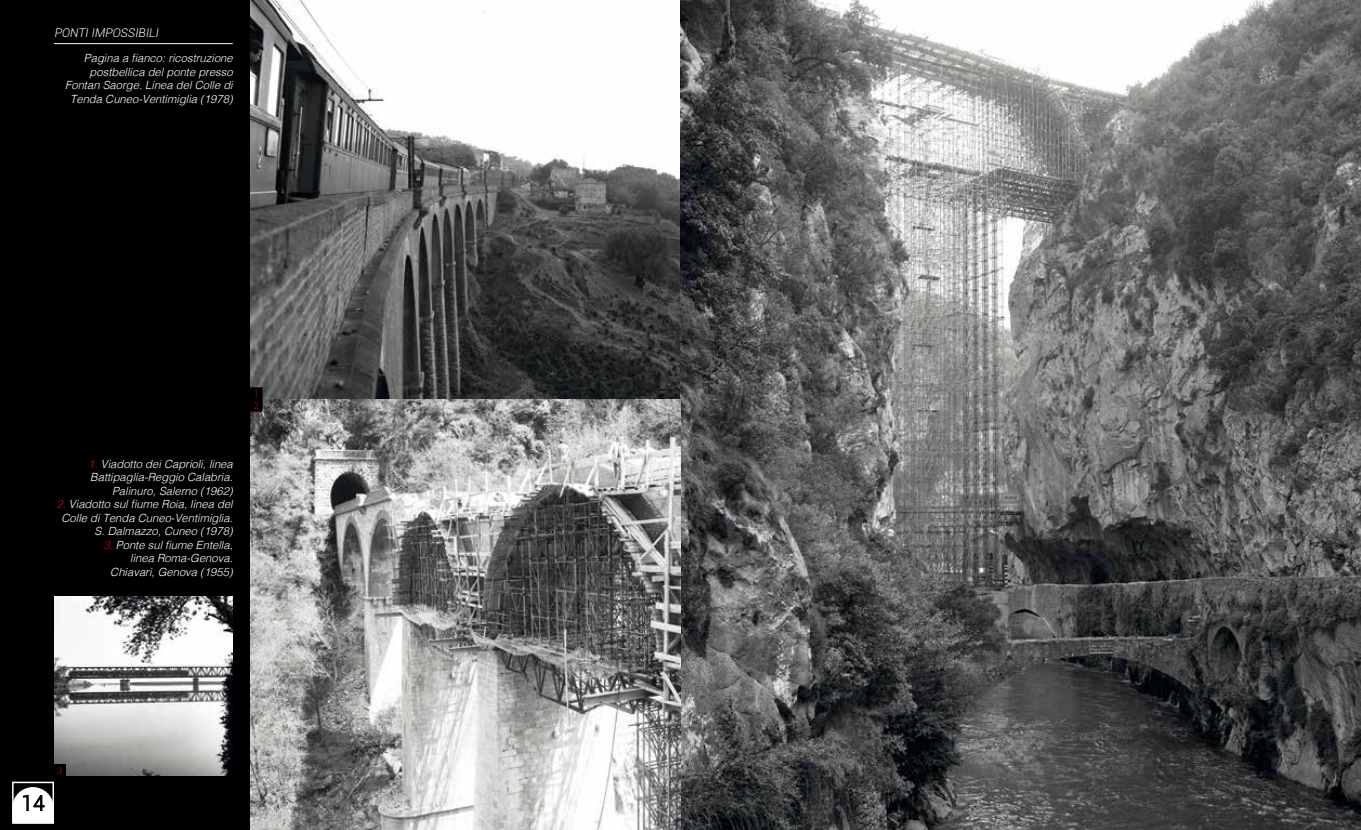
<style>
.page{position:relative;width:1361px;height:830px;background:#fff}
.page>*{position:absolute;margin:0;border:0;box-sizing:border-box;transform-origin:0 0}
.t1{font:300 21px "Roboto";color:#000}
.t2{font:italic 300 12px "Roboto";color:#fff}
.t3{font:italic 300 11.25px/13.5px "Helvetica";color:#fff;text-align:right}
.t4{font:300 9px "Roboto";color:#dc002e}
.s1{color:#dc002e}
</style>
<div class="page">
<div style="left:0;top:0;width:1361px;height:829px;background:#000"></div>
<img style="left:251px;top:0;width:1110px;height:829px">
<hr style="left:54px;top:43px;width:179px;height:1px;background:#fff">
<div style="left:251px;top:387px;width:11px;height:12px;background:#000"></div>
<div style="left:250px;top:387px;width:12px;height:12px;border:1px solid #000"></div>
<div style="left:12px;top:781px;width:42px;height:42px;background:#000;border:2px solid #fff"></div>
<img style="left:54px;top:596px;width:179px;height:179px">
<div style="left:54px;top:764px;width:11px;height:11px;background:#000"></div>
<div style="left:251px;top:399px;width:11px;height:12px;background:#000"></div>
<svg style="left:12px;top:786px;width:42px;height:37px;background:#cdcdcd"></svg>
<p class="t2" style="left:54px;top:24px;width:109px">PONTIIMPOSSIBILI</p>
<p class="t3" style="left:65px;top:52px;width:169px">Pagina a fianco: ricostruzione postbellica del ponte presso<br>Fontan Saorge. Linea del Colle di<br>Tenda Cuneo-Ventimiglia (1978)</p>
<p class="t3" style="left:88px;top:457px;width:146px"><span class="s1">1.</span> Viadotto dei Caprioli, linea<br>Battipaglia-Reggio Calabria.<br>Palinuro, Salerno (1962)</p>
<p class="t3" style="left:56px;top:497px;width:178px"><span class="s1">2.</span> Viadotto sul fiume Roia, linea del<br>Colle di Tenda Cuneo-Ventimiglia.<br>S. Dalmazzo, Cuneo (1978)</p>
<p class="t3" style="left:103px;top:538px;width:131px"><span class="s1">3.</span> Ponte sul fiume Entella, linea Roma-Genova.<br>Chiavari, Genova (1955)</p>
<p class="t4" style="left:254px;top:387px;width:6px">1</p>
<p class="t4" style="left:254px;top:399px;width:6px">2</p>
<h1 class="t1" style="left:21px;top:788px;width:25px">14</h1>
<p class="t4" style="left:57px;top:763px;width:6px">3</p>
</div>
